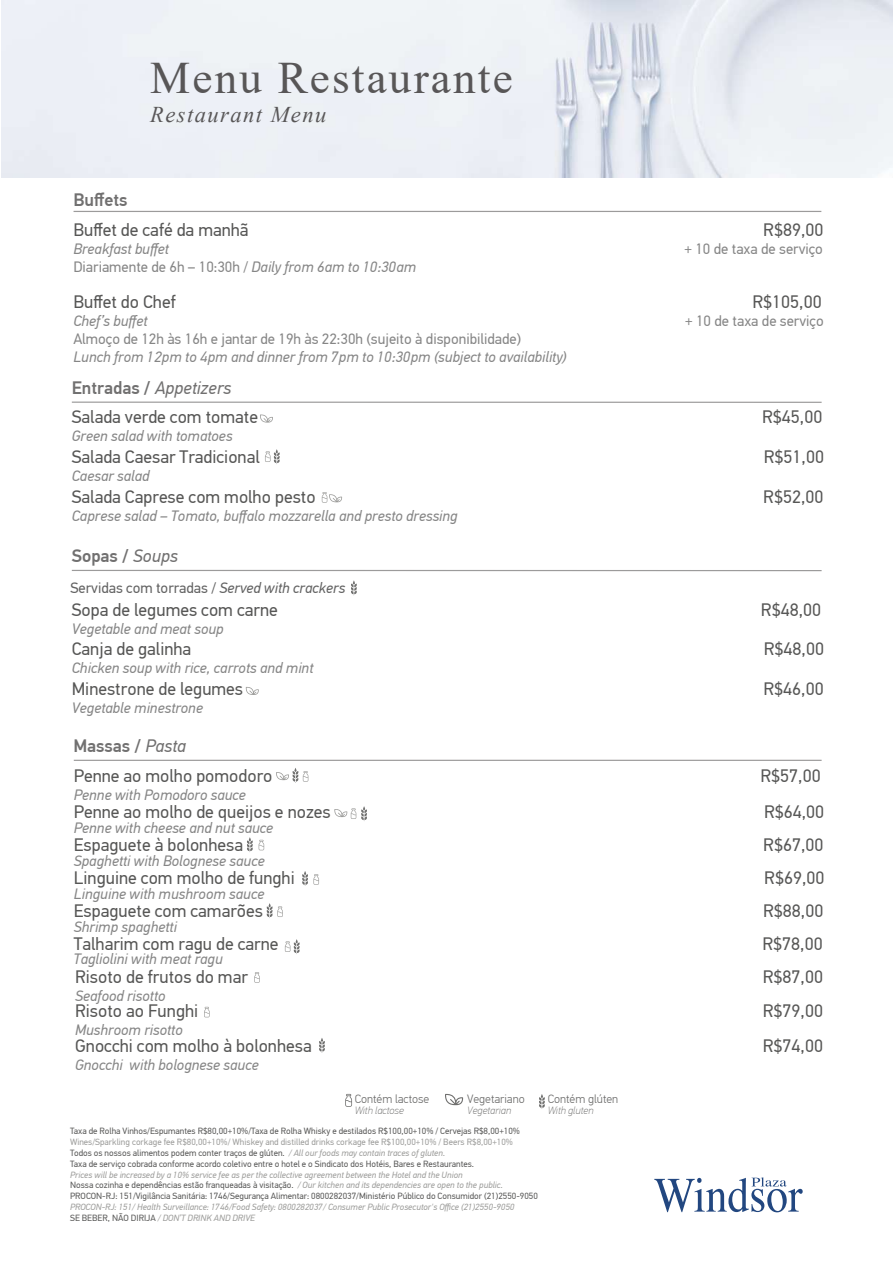
<style>
.page{position:relative;width:893px;height:1263px;background:#fff}
.page>*{position:absolute;margin:0;border:0;box-sizing:border-box;transform-origin:0 0}
.t1{font:45px "Times New Roman";letter-spacing:.05em;color:#585657}
.t2{font:italic 22.5px "Times New Roman";letter-spacing:.065em;color:#585657}
.t3{font:18px/29.7px "PF Din Text Pro";color:#575756}
.t4{font:500 18px "PF Din Text Pro";color:#717070}
.t5{font:italic 15px "PF Din Text Pro";color:#868686}
.t6{font:15px "PF Din Text Pro";color:#868686}
.t7{font:15px "PF Din Text Pro";color:#636363}
.t8{font:300 12px "PF Din Text Pro";color:#6f6f6e}
.t9{font:italic 100 10.5px "PF Din Text Pro";color:#6f6f6e}
.t10{font:9px/10.8px "PF Din Text Pro";color:#595958}
.t11{font:italic 9px/10.8px "PF Din Text Pro";color:#9d9d9b}
.s1{font-style:italic}
.s2{font-weight:500;color:#717070}
.s3{font-style:italic;color:#717070}
.s4{font-weight:400;font-style:italic}
.s5{color:#9d9d9b}
.s6{font-style:italic;color:#9d9d9b}
.s7{font-style:normal;color:#595958}
</style>
<div class="page">
<img style="left:1px;top:0;width:892px;height:177px">
<hr style="left:74px;top:211px;width:747px;height:1px;background:#9c9b9b">
<hr style="left:72px;top:402px;width:750px;height:1px;background:#9c9b9b">
<hr style="left:74px;top:760px;width:748px;height:1px;background:#9c9b9b">
<hr style="left:72px;top:570px;width:750px;height:1px;background:#9c9b9b">
<svg style="left:260px;top:414px;width:13px;height:9px"></svg>
<svg style="left:265px;top:449px;width:15px;height:15px"></svg>
<svg style="left:322px;top:492px;width:20px;height:11px"></svg>
<svg style="left:351px;top:580px;width:6px;height:15px"></svg>
<svg style="left:246px;top:687px;width:13px;height:8px"></svg>
<svg style="left:334px;top:806px;width:33px;height:15px"></svg>
<svg style="left:247px;top:837px;width:6px;height:15px"></svg>
<svg style="left:285px;top:939px;width:15px;height:15px"></svg>
<svg style="left:319px;top:1038px;width:6px;height:15px"></svg>
<svg style="left:276px;top:768px;width:32px;height:15px"></svg>
<svg style="left:259px;top:840px;width:5px;height:10px"></svg>
<svg style="left:254px;top:972px;width:6px;height:11px"></svg>
<svg style="left:204px;top:1007px;width:6px;height:10px"></svg>
<svg style="left:302px;top:871px;width:17px;height:15px"></svg>
<svg style="left:267px;top:903px;width:16px;height:15px"></svg>
<svg style="left:345px;top:1094px;width:7px;height:13px"></svg>
<svg style="left:539px;top:1094px;width:6px;height:15px"></svg>
<svg style="left:445px;top:1094px;width:18px;height:11px"></svg>
<svg style="left:654px;top:1177px;width:149px;height:35px"></svg>
<h1 class="t1" style="left:150px;top:46px;width:364px">Menu Restaurante</h1>
<h2 class="t2" style="left:150px;top:99px;width:178px">Restaurant Menu</h2>
<h3 class="t4" style="left:73px;top:189px;width:56px">Buffets</h3>
<h3 class="t3" style="left:73px;top:215px;width:177px">Buffet de café da manhã</h3>
<h3 class="t3" style="left:763px;top:215px;width:62px">R$89,00</h3>
<h3 class="t5" style="left:73px;top:240px;width:97px">Breakfast buffet</h3>
<h3 class="t6" style="left:684px;top:240px;width:140px">+ 10 de taxa de serviço</h3>
<h3 class="t6" style="left:73px;top:258px;width:344px">Diariamente de 6h – 10:30h / <span class="s1">Daily from 6am to 10:30am</span></h3>
<h3 class="t3" style="left:73px;top:287px;width:104px">Buffet do Chef</h3>
<h3 class="t3" style="left:752px;top:287px;width:71px">R$105,00</h3>
<h3 class="t5" style="left:73px;top:312px;width:76px">Chef’s buffet</h3>
<h3 class="t6" style="left:685px;top:312px;width:140px">+ 10 de taxa de serviço</h3>
<h3 class="t6" style="left:73px;top:330px;width:449px">Almoço de 12h às 16h e jantar de 19h às 22:30h (sujeito à disponibilidade)</h3>
<h3 class="t5" style="left:73px;top:348px;width:495px">Lunch from 12pm to 4pm and dinner from 7pm to 10:30pm (subject to availability)</h3>
<h3 class="t3" style="left:72px;top:373px;width:188px"><span class="s2">Entradas /</span> <span class="s3">Appetizers<br></span>Salada verde com tomate</h3>
<h3 class="t3" style="left:762px;top:403px;width:62px">R$45,00</h3>
<h3 class="t5" style="left:72px;top:427px;width:162px">Green salad with tomatoes</h3>
<h3 class="t3" style="left:72px;top:442px;width:189px">Salada Caesar Tradicional</h3>
<h3 class="t3" style="left:764px;top:442px;width:62px">R$51,00</h3>
<h3 class="t5" style="left:72px;top:467px;width:79px">Caesar salad</h3>
<h3 class="t3" style="left:72px;top:482px;width:245px">Salada Caprese com molho pesto</h3>
<h3 class="t3" style="left:763px;top:482px;width:62px">R$52,00</h3>
<h3 class="t5" style="left:72px;top:507px;width:387px">Caprese salad – Tomato, buffalo mozzarella and presto dressing</h3>
<h3 class="t4" style="left:72px;top:545px;width:108px">Sopas / <span class="s4">Soups</span></h3>
<h3 class="t3" style="left:72px;top:595px;width:207px">Sopa de legumes com carne</h3>
<h3 class="t3" style="left:761px;top:595px;width:62px">R$48,00</h3>
<h3 class="t5" style="left:72px;top:620px;width:153px">Vegetable and meat soup</h3>
<h3 class="t3" style="left:72px;top:634px;width:121px">Canja de galinha</h3>
<h3 class="t3" style="left:764px;top:634px;width:62px">R$48,00</h3>
<h3 class="t5" style="left:72px;top:659px;width:243px">Chicken soup with rice, carrots and mint</h3>
<h3 class="t3" style="left:72px;top:674px;width:173px">Minestrone de legumes</h3>
<h3 class="t3" style="left:763px;top:674px;width:62px">R$46,00</h3>
<h3 class="t5" style="left:72px;top:699px;width:133px">Vegetable minestrone</h3>
<h3 class="t7" style="left:70px;top:578px;width:276px">Servidas com torradas / <span class="s1">Served with crackers</span></h3>
<h3 class="t3" style="left:73px;top:731px;width:201px"><span class="s2">Massas /</span> <span class="s3">Pasta<br></span>Penne ao molho pomodoro</h3>
<h3 class="t3" style="left:760px;top:761px;width:62px">R$57,00</h3>
<h3 class="t5" style="left:74px;top:785px;width:174px">Penne with Pomodoro sauce</h3>
<h3 class="t3" style="left:74px;top:797px;width:258px">Penne ao molho de queijos e nozes</h3>
<h3 class="t3" style="left:764px;top:797px;width:62px">R$64,00</h3>
<h3 class="t5" style="left:74px;top:818px;width:201px">Penne with cheese and nut sauce</h3>
<h3 class="t3" style="left:74px;top:830px;width:171px">Espaguete à bolonhesa</h3>
<h3 class="t3" style="left:763px;top:830px;width:62px">R$67,00</h3>
<h3 class="t5" style="left:74px;top:851px;width:192px">Spaghetti with Bolognese sauce</h3>
<h3 class="t3" style="left:74px;top:863px;width:223px">Linguine com molho de funghi</h3>
<h3 class="t3" style="left:764px;top:863px;width:62px">R$69,00</h3>
<h3 class="t5" style="left:74px;top:884px;width:192px">Linguine with mushroom sauce</h3>
<h3 class="t3" style="left:74px;top:896px;width:191px">Espaguete com camarões</h3>
<h3 class="t3" style="left:763px;top:896px;width:62px">R$88,00</h3>
<h3 class="t5" style="left:74px;top:917px;width:105px">Shrimp spaghetti</h3>
<h3 class="t3" style="left:74px;top:929px;width:206px">Talharim com ragu de carne</h3>
<h3 class="t3" style="left:762px;top:929px;width:62px">R$78,00</h3>
<h3 class="t5" style="left:74px;top:950px;width:151px">Tagliolini with meat ragu</h3>
<h3 class="t3" style="left:75px;top:962px;width:174px">Risoto de frutos do mar</h3>
<h3 class="t5" style="left:75px;top:986px;width:92px">Seafood risotto</h3>
<h3 class="t3" style="left:763px;top:962px;width:62px">R$87,00</h3>
<h3 class="t3" style="left:763px;top:996px;width:62px">R$79,00</h3>
<h3 class="t3" style="left:75px;top:996px;width:125px">Risoto ao Funghi</h3>
<h3 class="t5" style="left:75px;top:1021px;width:109px">Mushroom risotto</h3>
<h3 class="t3" style="left:75px;top:1031px;width:238px">Gnocchi com molho à bolonhesa</h3>
<h3 class="t5" style="left:75px;top:1056px;width:185px">Gnocchi with bolognese sauce</h3>
<h3 class="t3" style="left:763px;top:1031px;width:62px">R$74,00</h3>
<h3 class="t8" style="left:355px;top:1092px;width:76px">Contém lactose</h3>
<p class="t9" style="left:355px;top:1104px;width:51px">With lactose</p>
<h3 class="t8" style="left:467px;top:1092px;width:59px">Vegetariano</h3>
<p class="t9" style="left:467px;top:1104px;width:46px">Vegetarian</p>
<h3 class="t8" style="left:548px;top:1092px;width:72px">Contém glúten</h3>
<p class="t9" style="left:548px;top:1104px;width:47px">With gluten</p>
<p class="t10" style="left:70px;top:1126px;width:451px">Taxa de Rolha Vinhos/Espumantes R$80,00+10%/Taxa de Rolha Whisky e destilados R$100,00+10% / Cervejas R$8,00+10%</p>
<p class="t10" style="left:70px;top:1137px;width:444px"><span class="s5">Wines/Sparkling corkage fee R$80,00+10%/ Whiskey and distilled drinks corkage fee R$100,00+10% / Beers R$8,00+10%<br></span>Todos os nossos alimentos podem conter traços de glúten. <span class="s6">/ All our foods may contain traces of gluten.<br></span>Taxa de serviço cobrada conforme acordo coletivo entre o hotel e o Sindicato dos Hotéis, Bares e Restaurantes.</p>
<p class="t10" style="left:70px;top:1169px;width:469px"><span class="s6">Prices will be increased by a 10% service fee as per the collective agreement between the Hotel and the Union<br></span>Nossa cozinha e dependências estão franqueadas à visitação. <span class="s6">/ Our kitchen and its dependencies are open to the public.<br></span>PROCON-RJ: 151/Vigilância Sanitária: 1746/Segurança Alimentar: 0800282037/Ministério Público do Consumidor (21)2550-9050</p>
<p class="t11" style="left:70px;top:1201px;width:446px">PROCON-RJ: 151/ Health Surveillance: 1746/Food Safety: 0800282037/ Consumer Public Prosecutor's Office (21)2550-9050<br><span class="s7">SE BEBER, NÃO DIRIJA</span> / DON’T DRINK AND DRIVE</p>
</div>
